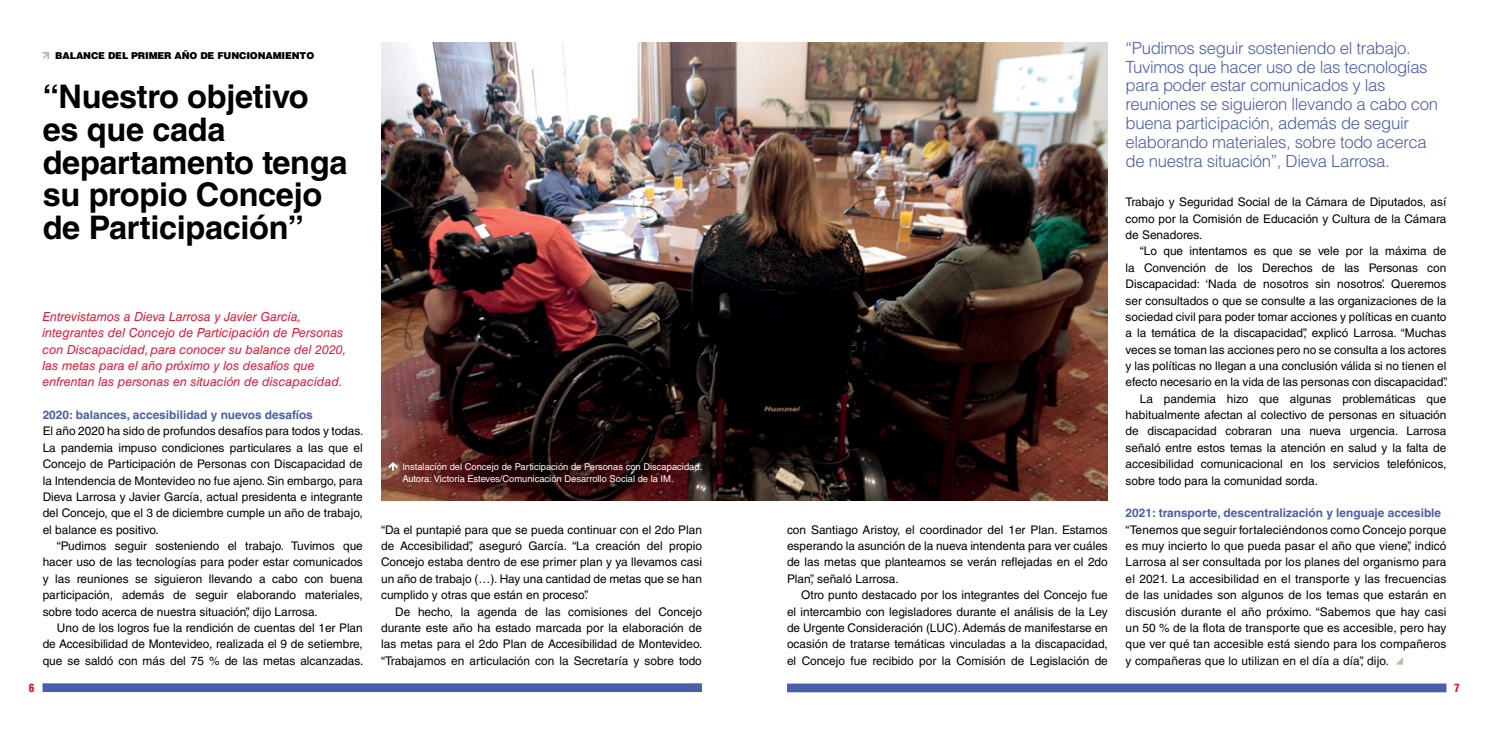
<style>
.page{position:relative;width:1489px;height:745px;background:#fff}
.page>*{position:absolute;margin:0;border:0;box-sizing:border-box;transform-origin:0 0}
.t1{font:700 32.5px/32.8px "Helvetica LT Std";letter-spacing:-.01em;color:#000}
.t2{font:300 16.75px/18.8px "Helvetica LT Std";letter-spacing:-.02em;color:#4b5eaa}
.t3{font:italic 12.5px/16.4px "Helvetica LT Std";color:#e11837}
.t4{font:11.88px/16.4px "Helvetica LT Std";color:#000;text-align:justify}
.t5{font:700 11.88px "Helvetica LT Std";color:#4b5eaa}
.t6{font:900 condensed 11.25px "Helvetica LT Std";color:#e11837}
.t7{font:900 9.5px "Helvetica LT Std";letter-spacing:-.015em;color:#000}
.t8{font:9.38px/12.5px "Helvetica LT Std";color:#fff}
</style>
<div class="page">
<svg style="left:42px;top:51px;width:8px;height:8px"></svg>
<div style="left:43px;top:682px;width:659px;height:9px;background:#4b5eaa"></div>
<div style="left:787px;top:683px;width:659px;height:8px;background:#4b5eaa"></div>
<svg style="left:1396px;top:658px;width:6px;height:6px"></svg>
<img style="left:381px;top:43px;width:726px;height:457px">
<svg style="left:386px;top:460px;width:14px;height:10px"></svg>
<p class="t7" style="left:55px;top:49px;width:260px">BALANCE DEL PRIMER AÑO DE FUNCIONAMIENTO</p>
<h1 class="t1" style="left:43px;top:80px;width:306px">“Nuestro objetivo es que cada departamento tenga su propio Concejo de Participación”</h1>
<p class="t3" style="left:43px;top:308px;width:305px">Entrevistamos a Dieva Larrosa y Javier García, integrantes del Concejo de Participación de Personas con Discapacidad, para conocer su balance del 2020, las metas para el año próximo y los desafíos que enfrentan las personas en situación de discapacidad.</p>
<p class="t5" style="left:43px;top:407px;width:272px">2020: balances, accesibilidad y nuevos desafíos</p>
<p class="t4" style="left:43px;top:423px;width:322px">El año 2020 ha sido de profundos desafíos para todos y todas.<br>La pandemia impuso condiciones particulares a las que el Concejo de Participación de Personas con Discapacidad de la Intendencia de Montevideo no fue ajeno. Sin embargo, para Dieva Larrosa y Javier García, actual presidenta e integrante del Concejo, que el 3 de diciembre cumple un año de trabajo, el balance es positivo.</p>
<p class="t4" style="left:43px;top:537px;width:322px;text-indent:14px">“Pudimos seguir sosteniendo el trabajo. Tuvimos que hacer uso de las tecnologías para poder estar comunicados y las reuniones se siguieron llevando a cabo con buena participación, además de seguir elaborando materiales, sobre todo acerca de nuestra situación”, dijo Larrosa.</p>
<p class="t4" style="left:43px;top:619px;width:322px;text-indent:14px">Uno de los logros fue la rendición de cuentas del 1er Plan de Accesibilidad de Montevideo, realizada el 9 de setiembre, que se saldó con más del 75 % de las metas alcanzadas.</p>
<p class="t8" style="left:402px;top:460px;width:301px">Instalación del Concejo de Participación de Personas con Discapacidad.<br>Autora: Victoria Esteves/Comunicación Desarrollo Social de la IM.</p>
<p class="t4" style="left:381px;top:521px;width:322px">“Da el puntapié para que se pueda continuar con el 2do Plan de Accesibilidad”, aseguró García. “La creación del propio Concejo estaba dentro de ese primer plan y ya llevamos casi un año de trabajo (…). Hay una cantidad de metas que se han cumplido y otras que están en proceso”.</p>
<p class="t4" style="left:381px;top:602px;width:323px;text-indent:14px">De hecho, la agenda de las comisiones del Concejo durante este año ha estado marcada por la elaboración de las metas para el 2do Plan de Accesibilidad de Montevideo. “Trabajamos en articulación con la Secretaría y sobre todo</p>
<p class="t4" style="left:787px;top:521px;width:322px">con Santiago Aristoy, el coordinador del 1er Plan. Estamos esperando la asunción de la nueva intendenta para ver cuáles de las metas que planteamos se verán reflejadas en el 2do Plan”, señaló Larrosa.</p>
<p class="t4" style="left:787px;top:586px;width:322px;text-indent:14px">Otro punto destacado por los integrantes del Concejo fue el intercambio con legisladores durante el análisis de la Ley de Urgente Consideración (LUC). Además de manifestarse en ocasión de tratarse temáticas vinculadas a la discapacidad, el Concejo fue recibido por la Comisión de Legislación de</p>
<p class="t2" style="left:1125px;top:38px;width:314px">“Pudimos seguir sosteniendo el trabajo.<br>Tuvimos que hacer uso de las tecnologías para poder estar comunicados y las reuniones se siguieron llevando a cabo con buena participación, además de seguir elaborando materiales, sobre todo acerca de nuestra situación”, Dieva Larrosa.</p>
<p class="t4" style="left:1125px;top:194px;width:322px">Trabajo y Seguridad Social de la Cámara de Diputados, así como por la Comisión de Educación y Cultura de la Cámara de Senadores.</p>
<p class="t4" style="left:1139px;top:243px;width:308px">“Lo que intentamos es que se vele por la máxima de</p>
<p class="t4" style="left:1125px;top:259px;width:322px">la Convención de los Derechos de las Personas con</p>
<p class="t4" style="left:1125px;top:275px;width:322px">Discapacidad: ‘Nada de nosotros sin nosotros’. Queremos</p>
<p class="t4" style="left:1125px;top:292px;width:322px">ser consultados o que se consulte a las organizaciones de la</p>
<p class="t4" style="left:1125px;top:308px;width:322px">sociedad civil para poder tomar acciones y políticas en cuanto</p>
<p class="t4" style="left:1125px;top:324px;width:322px">a la temática de la discapacidad”, explicó Larrosa. “Muchas</p>
<p class="t4" style="left:1125px;top:341px;width:322px">veces se toman las acciones pero no se consulta a los actores</p>
<p class="t4" style="left:1125px;top:357px;width:322px">y las políticas no llegan a una conclusión válida si no tienen el</p>
<p class="t4" style="left:1125px;top:374px;width:323px">efecto necesario en la vida de las personas con discapacidad”.</p>
<p class="t4" style="left:1139px;top:390px;width:308px">La pandemia hizo que algunas problemáticas que</p>
<p class="t4" style="left:1125px;top:406px;width:322px">habitualmente afectan al colectivo de personas en situación</p>
<p class="t4" style="left:1125px;top:423px;width:322px">de discapacidad cobraran una nueva urgencia. Larrosa</p>
<p class="t4" style="left:1125px;top:439px;width:322px">señaló entre estos temas la atención en salud y la falta de</p>
<p class="t4" style="left:1125px;top:455px;width:322px">accesibilidad comunicacional en los servicios telefónicos,</p>
<p class="t4" style="left:1125px;top:472px;width:194px">sobre todo para la comunidad sorda.</p>
<p class="t5" style="left:1125px;top:505px;width:317px">2021: transporte, descentralización y lenguaje accesible</p>
<p class="t4" style="left:1125px;top:521px;width:322px">“Tenemos que seguir fortaleciéndonos como Concejo porque es muy incierto lo que pueda pasar el año que viene”, indicó Larrosa al ser consultada por los planes del organismo para el 2021. La accesibilidad en el transporte y las frecuencias de las unidades son algunos de los temas que estarán en discusión durante el año próximo. “Sabemos que hay casi un 50 % de la flota de transporte que es accesible, pero hay que ver qué tan accesible está siendo para los compañeros y compañeras que lo utilizan en el día a día”, dijo.</p>
<p class="t6" style="left:29px;top:679px;width:7px">6</p>
<p class="t6" style="left:1453px;top:680px;width:7px">7</p>
</div>
